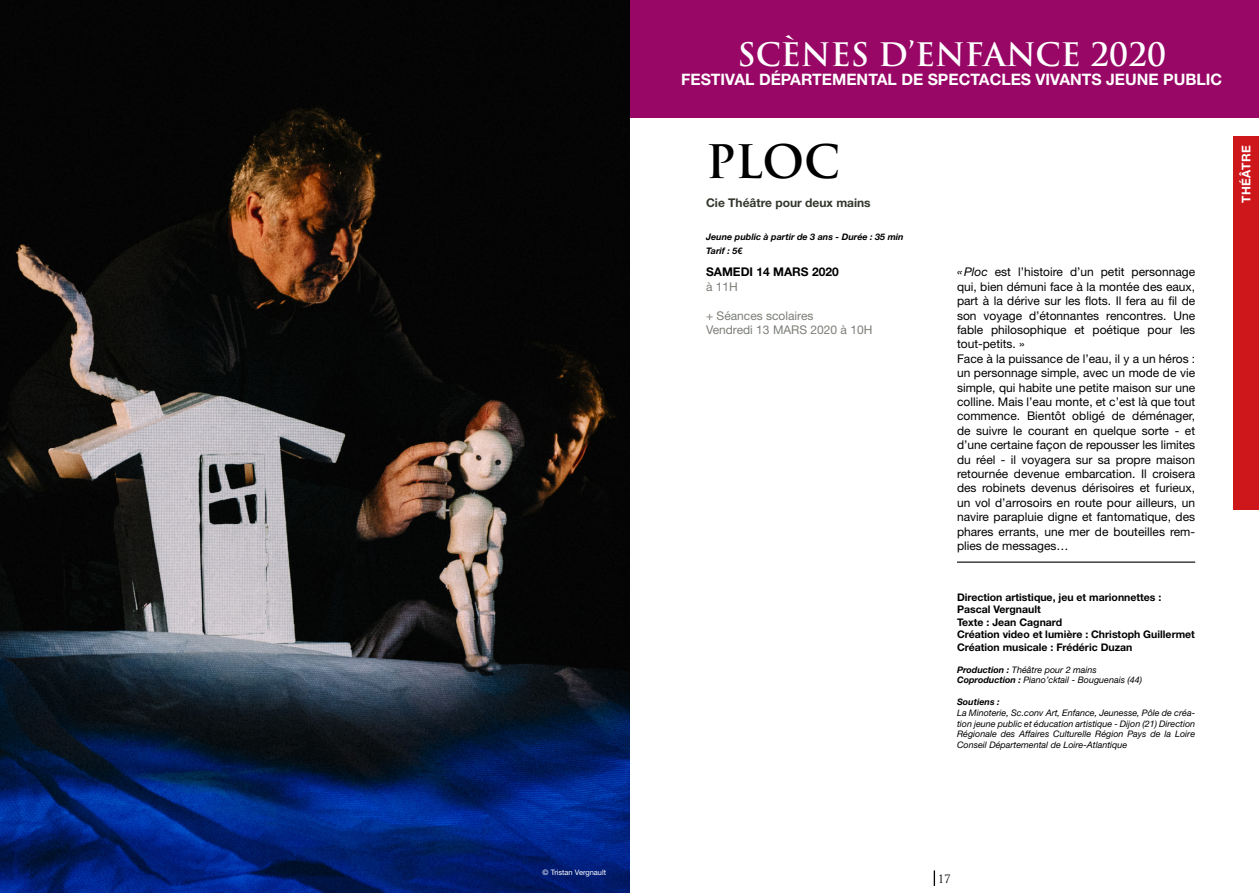
<style>
.page{position:relative;width:1259px;height:893px;background:#fff}
.page>*{position:absolute;margin:0;border:0;box-sizing:border-box;transform-origin:0 0}
.t1{font:700 45px "Trajan Pro";color:#000}
.t2{font:700 31.5px "Trajan Pro";color:#fff}
.t3{font:700 15.75px "Helvetica Neue LT Std";color:#fff}
.t4{font:12px/14.4px "Helvetica Neue LT Std";color:#000}
.t5{font:12px/14.4px "Helvetica Neue LT Std";color:#7b7f77}
.t6{font:700 12px "Helvetica Neue LT Std";color:#33382d}
.t7{font:700 12px "Helvetica Neue LT Std";color:#000}
.t8{font:700 12px "Helvetica Neue LT Std";letter-spacing:.04em;color:#fff}
.t9{font:11.25px "Trajan Pro";color:#000}
.t10{font:700 10.5px/12.6px "Helvetica Neue LT Std";color:#000}
.t11{font:italic 9px/10.8px "Helvetica Neue LT Std";color:#000}
.t12{font:italic 700 9px/14.4px "Helvetica Neue LT Std";color:#000}
.t13{font:7.5px "Helvetica Neue LT Std";color:#fff}
.s1{font-style:italic}
.s2{font-weight:700}
</style>
<div class="page">
<svg style="left:933px;top:870px;width:2px;height:16px"></svg>
<img style="left:0;top:0;width:629px;height:893px">
<div style="left:630px;top:0;width:629px;height:118px;background:#980666"></div>
<div style="left:1233px;top:137px;width:26px;height:373px;background:#cd171a"></div>
<hr style="left:957px;top:562px;width:238px;height:1px;background:#000">
<p class="t13" style="left:542px;top:868px;width:65px">© Tristan Vergnault</p>
<h2 class="t2" style="left:737px;top:35px;width:430px">SCÈNES D’ENFANCE 2020</h2>
<h3 class="t3" style="left:681px;top:70px;width:542px">FESTIVAL DÉPARTEMENTAL DE SPECTACLES VIVANTS JEUNE PUBLIC</h3>
<h1 class="t1" style="left:706px;top:134px;width:136px">PLOC</h1>
<p class="t6" style="left:706px;top:195px;width:166px">Cie Théâtre pour deux mains</p>
<p class="t12" style="left:706px;top:229px;width:199px">Jeune public à partir de 3 ans - Durée : 35 min<br>Tarif : 5€</p>
<p class="t7" style="left:706px;top:265px;width:134px">SAMEDI 14 MARS 2020</p>
<p class="t5" style="left:706px;top:279px;width:33px">à 11H</p>
<p class="t5" style="left:706px;top:308px;width:168px">+ Séances scolaires<br>Vendredi 13 MARS 2020 à 10H</p>
<p class="t4" style="left:957px;top:265px;width:240px"><span class="s1">«Ploc</span> est l’histoire d’un petit personnage qui, bien démuni face à la montée des eaux, part à la dérive sur les flots. Il fera au fil de son voyage d’étonnantes rencontres. Une fable philosophique et poétique pour les tout-petits. »<br>Face à la puissance de l’eau, il y a un héros : un personnage simple, avec un mode de vie simple, qui habite une petite maison sur une colline. Mais l’eau monte, et c’est là que tout commence. Bientôt obligé de déménager, de suivre le courant en quelque sorte - et d’une certaine façon de repousser les limites du réel - il voyagera sur sa propre maison retournée devenue embarcation. Il croisera des robinets devenus dérisoires et furieux, un vol d’arrosoirs en route pour ailleurs, un navire parapluie digne et fantomatique, des phares errants, une mer de bouteilles rem&shy;plies de messages…</p>
<p class="t10" style="left:957px;top:590px;width:239px">Direction artistique, jeu et marionnettes :<br>Pascal Vergnault<br>Texte : Jean Cagnard<br>Création video et lumière : Christoph Guillermet Création musicale : Frédéric Duzan</p>
<p class="t11" style="left:957px;top:664px;width:187px"><span class="s2">Production :</span> Théâtre pour 2 mains<br><span class="s2">Coproduction :</span> Piano’cktail - Bouguenais (44)</p>
<p class="t12" style="left:957px;top:694px;width:44px">Soutiens :</p>
<p class="t11" style="left:957px;top:707px;width:240px;text-align:justify">La Minoterie, Sc.conv Art, Enfance, Jeunesse, Pôle de créa&shy;tion jeune public et éducation artistique - Dijon (21) Direction Régionale des Affaires Culturelle Région Pays de la Loire Conseil Départemental de Loire-Atlantique</p>
<p class="t8" style="left:1238px;top:203px;width:59px;rotate:-90deg">THÉÂTRE</p>
<p class="t9" style="left:938px;top:872px;width:14px">17</p>
</div>
